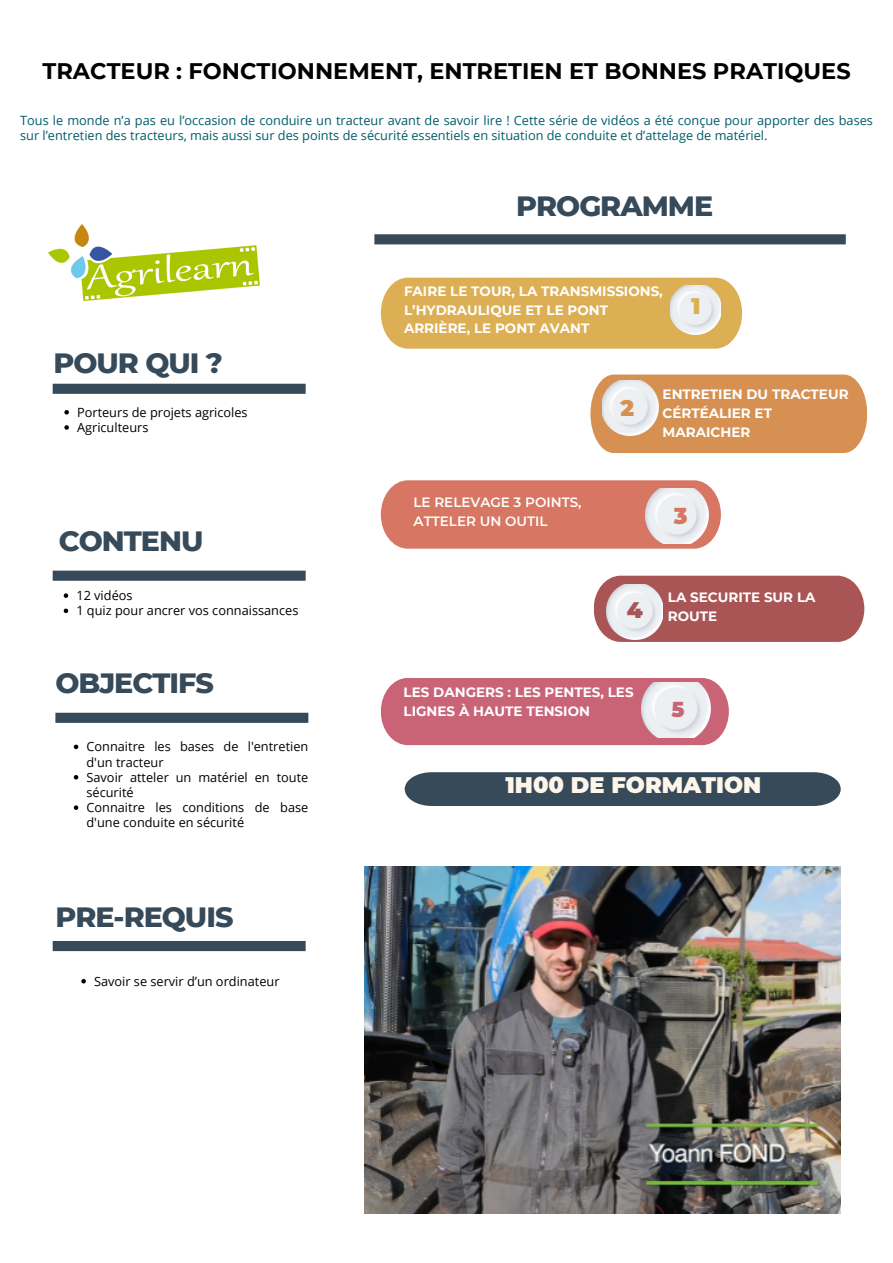
<style>
.page{position:relative;width:893px;height:1263px;background:#fff}
.page>*{position:absolute;margin:0;border:0;box-sizing:border-box;transform-origin:0 0}
.t1{font:800 28.5px "Montserrat";letter-spacing:-.035em;color:#364a5a}
.t2{font:700 22.5px "Montserrat";color:#000}
.t3{font:900 22.5px "Montserrat";color:#fff6ea}
.t4{font:900 22.5px "Montserrat";color:#ddaf54}
.t5{font:900 22.5px "Montserrat";color:#d69152}
.t6{font:900 22.5px "Montserrat";color:#d67663}
.t7{font:900 22.5px "Montserrat";color:#a55}
.t8{font:900 21.08px "Montserrat";color:#c96477}
.t9{font:700 13.5px/18.6px "Montserrat";color:#fff}
.t10{font:600 13.5px/18.6px "Montserrat";color:#fff}
.t11{font:12.75px/15.1px "Open Sans";color:#000}
.t12{font:12.75px/15.1px "Open Sans";color:#015c6b}
</style>
<div class="page">
<div style="left:374px;top:234px;width:471px;height:10px;background:#364a5a"></div>
<div style="left:53px;top:571px;width:253px;height:10px;background:#364a5a"></div>
<div style="left:55px;top:713px;width:253px;height:10px;background:#364a5a"></div>
<div style="left:53px;top:941px;width:253px;height:10px;background:#364a5a"></div>
<div style="left:53px;top:384px;width:253px;height:10px;background:#364a5a"></div>
<img style="left:48px;top:224px;width:211px;height:78px">
<div style="left:405px;top:772px;width:435px;height:34px;background:#364a5a"></div>
<div style="left:381px;top:278px;width:361px;height:71px;background:#ddaf54"></div>
<div style="left:590px;top:374px;width:277px;height:79px;background:#d69152"></div>
<img style="left:602px;top:381px;width:56px;height:55px">
<img style="left:670px;top:286px;width:50px;height:48px">
<svg style="left:381px;top:480px;width:340px;height:69px;background:#d87d6b"></svg>
<img style="left:645px;top:489px;width:63px;height:55px">
<svg style="left:594px;top:576px;width:270px;height:66px;background:#ae5d5d"></svg>
<img style="left:607px;top:585px;width:55px;height:55px">
<div style="left:381px;top:678px;width:347px;height:67px;background:#c96477"></div>
<img style="left:642px;top:683px;width:68px;height:55px">
<img style="left:364px;top:866px;width:477px;height:347px">
<svg style="left:64px;top:593px;width:4px;height:5px"></svg>
<svg style="left:64px;top:608px;width:4px;height:5px"></svg>
<svg style="left:81px;top:979px;width:5px;height:4px"></svg>
<svg style="left:74px;top:745px;width:4px;height:4px"></svg>
<svg style="left:74px;top:775px;width:4px;height:4px"></svg>
<svg style="left:74px;top:805px;width:4px;height:5px"></svg>
<svg style="left:64px;top:410px;width:5px;height:4px"></svg>
<svg style="left:64px;top:425px;width:5px;height:5px"></svg>
<p class="t2" style="left:42px;top:57px;width:809px">TRACTEUR : FONCTIONNEMENT, ENTRETIEN ET BONNES PRATIQUES</p>
<p class="t12" style="left:20px;top:113px;width:854px">Tous le monde n’a pas eu l’occasion de conduire un tracteur avant de savoir lire ! Cette série de vidéos a été conçue pour apporter des bases sur l’entretien des tracteurs, mais aussi sur des points de sécurité essentiels en situation de conduite et d’attelage de matériel.</p>
<p class="t1" style="left:516px;top:189px;width:198px">PROGRAMME</p>
<h3 class="t1" style="left:54px;top:345px;width:171px">POUR QUI ?</h3>
<h3 class="t11" style="left:77px;top:404px;width:172px">Porteurs de projets agricoles</h3>
<h1 class="t11" style="left:77px;top:419px;width:73px">Agriculteurs</h1>
<p class="t1" style="left:59px;top:523px;width:146px">CONTENU</p>
<h1 class="t11" style="left:76px;top:588px;width:58px">12 vidéos</h1>
<p class="t11" style="left:76px;top:603px;width:223px">1 quiz pour ancrer vos connaissances</p>
<h1 class="t1" style="left:55px;top:665px;width:160px">OBJECTIFS</h1>
<p class="t11" style="left:86px;top:739px;width:223px">Connaitre les bases de l'entretien d'un tracteur</p>
<p class="t11" style="left:86px;top:769px;width:223px">Savoir atteler un matériel en toute sécurité</p>
<p class="t11" style="left:86px;top:800px;width:223px">Connaitre les conditions de base d'une conduite en sécurité</p>
<p class="t1" style="left:55px;top:899px;width:179px">PRE-REQUIS</p>
<p class="t11" style="left:94px;top:973px;width:187px">Savoir se servir d’un ordinateur</p>
<p class="t9" style="left:404px;top:282px;width:260px">FAIRE LE TOUR, LA TRANSMISSIONS,<br>L’HYDRAULIQUE ET LE PONT<br>ARRIÈRE, LE PONT AVANT</p>
<p class="t4" style="left:691px;top:293px;width:11px">1</p>
<p class="t10" style="left:413px;top:493px;width:169px">LE RELEVAGE 3 POINTS,<br>ATTELER UN OUTIL</p>
<h1 class="t5" style="left:620px;top:394px;width:15px">2</h1>
<p class="t9" style="left:662px;top:385px;width:187px">ENTRETIEN DU TRACTEUR<br>CÉRTÉALIER ET<br>MARAICHER</p>
<p class="t6" style="left:674px;top:502px;width:15px">3</p>
<p class="t9" style="left:668px;top:588px;width:149px">LA SECURITE SUR LA</p>
<p class="t7" style="left:627px;top:597px;width:18px">4</p>
<p class="t9" style="left:668px;top:607px;width:51px">ROUTE</p>
<p class="t9" style="left:403px;top:683px;width:231px">LES DANGERS : LES PENTES, LES<br>LIGNES À HAUTE TENSION</p>
<h1 class="t8" style="left:671px;top:697px;width:15px">5</h1>
<h2 class="t3" style="left:505px;top:771px;width:257px">1H00 DE FORMATION</h2>
</div>
